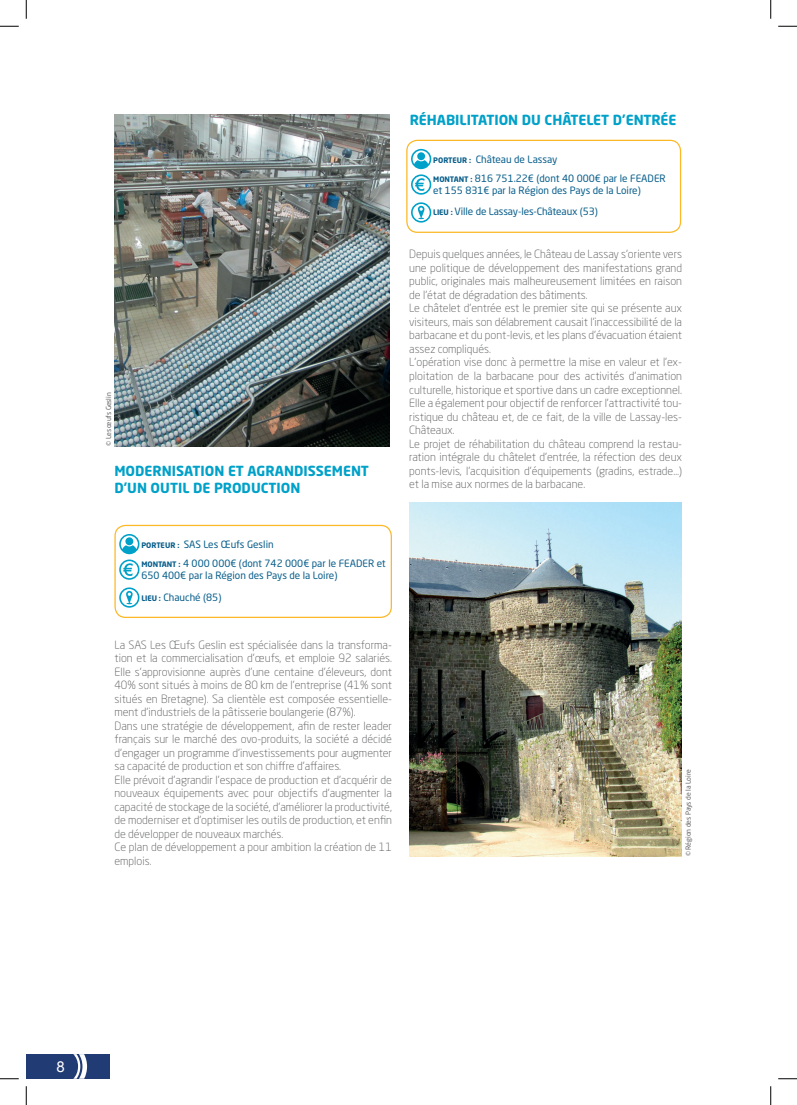
<style>
.page{position:relative;width:797px;height:1105px;background:#fff}
.page>*{position:absolute;margin:0;border:0;box-sizing:border-box;transform-origin:0 0}
.t1{font:15px "Arial";color:#fff}
.t2{font:700 13.75px/16.5px "Neo Sans Std";color:#00a1c9}
.t3{font:300 11.25px/13.5px "Neo Sans Std";color:#57585a}
.t4{font:10px/19.1px "Neo Sans Std";color:#085e8b}
.t5{font:6.88px "Neo Sans Std";letter-spacing:-.01em;color:#636366}
.s1{font-weight:700;font-size:7.5px}
</style>
<div class="page">
<img style="left:115px;top:115px;width:275px;height:331px">
<svg style="left:119px;top:534px;width:20px;height:46px"></svg>
<svg style="left:119px;top:587px;width:20px;height:21px"></svg>
<div style="left:114px;top:525px;width:278px;height:93px;border:1px solid #fcb825;border-radius:11px"></div>
<img style="left:409px;top:503px;width:272px;height:353px">
<svg style="left:411px;top:149px;width:20px;height:46px"></svg>
<svg style="left:411px;top:202px;width:20px;height:21px"></svg>
<div style="left:406px;top:140px;width:275px;height:93px;border:1px solid #fcb825;border-radius:11px"></div>
<div style="left:26px;top:1054px;width:84px;height:25px;background:#213b74"></div>
<svg style="left:73px;top:1054px;width:14px;height:25px"></svg>
<svg style="left:0;top:25px;width:19px;height:2px"></svg>
<svg style="left:778px;top:25px;width:19px;height:2px"></svg>
<svg style="left:0;top:1078px;width:19px;height:1px"></svg>
<svg style="left:778px;top:1078px;width:19px;height:1px"></svg>
<svg style="left:25px;top:0;width:2px;height:19px"></svg>
<svg style="left:25px;top:1086px;width:2px;height:19px"></svg>
<svg style="left:770px;top:0;width:1px;height:19px"></svg>
<svg style="left:770px;top:1086px;width:1px;height:19px"></svg>
<p class="t5" style="left:105px;top:446px;width:55px;rotate:-90deg">© Les œufs Geslin</p>
<p class="t2" style="left:114px;top:462px;width:256px">MODERNISATION ET AGRANDISSEMENT<br>D’UN OUTIL DE PRODUCTION</p>
<p class="t2" style="left:410px;top:111px;width:268px">RÉHABILITATION DU CHÂTELET D’ENTRÉE</p>
<p class="t4" style="left:433px;top:149px;width:234px"><span class="s1">PORTEUR :</span> Château de Lassay<br><span class="s1">MONTANT :</span> 816 751.22€ (dont 40 000€ par le FEADER</p>
<p class="t4" style="left:433px;top:179px;width:209px;line-height:21.8px">et 155 831€ par la Région des Pays de la Loire)<br><span class="s1">LIEU :</span> Ville de Lassay-les-Châteaux (53)</p>
<p class="t3" style="left:409px;top:248px;width:274px">Depuis quelques années, le Château de Lassay s’oriente vers une politique de développement des manifestations grand public, originales mais malheureusement limitées en raison de l’état de dégradation des bâtiments.<br>Le châtelet d’entrée est le premier site qui se présente aux visiteurs, mais son délabrement causait l’inaccessibilité de la barbacane et du pont-levis, et les plans d’évacuation étaient assez compliqués.<br>L’opération vise donc à permettre la mise en valeur et l’ex&shy;ploitation de la barbacane pour des activités d’animation culturelle, historique et sportive dans un cadre exceptionnel.<br>Elle a également pour objectif de renforcer l’attractivité tou&shy;ristique du château et, de ce fait, de la ville de Lassay-les-Châteaux.<br>Le projet de réhabilitation du château comprend la restau&shy;ration intégrale du châtelet d’entrée, la réfection des deux ponts-levis, l’acquisition d’équipements (gradins, estrade…) et la mise aux normes de la barbacane.</p>
<p class="t4" style="left:141px;top:534px;width:246px"><span class="s1">PORTEUR :</span> SAS Les Œufs Geslin<br><span class="s1">MONTANT :</span> 4 000 000€ (dont 742 000€ par le FEADER et</p>
<p class="t4" style="left:141px;top:564px;width:197px;line-height:21.8px">650 400€ par la Région des Pays de la Loire)<br><span class="s1">LIEU :</span> Chauché (85)</p>
<p class="t3" style="left:114px;top:638px;width:279px">La SAS Les Œufs Geslin est spécialisée dans la transforma&shy;tion et la commercialisation d’œufs, et emploie 92 salariés.<br>Elle s’approvisionne auprès d’une centaine d’éleveurs, dont 40% sont situés à moins de 80 km de l’entreprise (41% sont situés en Bretagne). Sa clientèle est composée essentielle&shy;ment d’industriels de la pâtisserie boulangerie (87%).<br>Dans une stratégie de développement, afin de rester leader français sur le marché des ovo-produits, la société a décidé d’engager un programme d’investissements pour augmenter sa capacité de production et son chiffre d’affaires.<br>Elle prévoit d’agrandir l’espace de production et d’acquérir de nouveaux équipements avec pour objectifs d’augmenter la capacité de stockage de la société, d’améliorer la productivité, de moderniser et d’optimiser les outils de production, et enfin de développer de nouveaux marchés.<br>Ce plan de développement a pour ambition la création de 11 emplois.</p>
<p class="t5" style="left:684px;top:856px;width:88px;rotate:-90deg">© Région des Pays de la Loire</p>
<h1 class="t1" style="left:56px;top:1056px;width:10px">8</h1>
</div>
